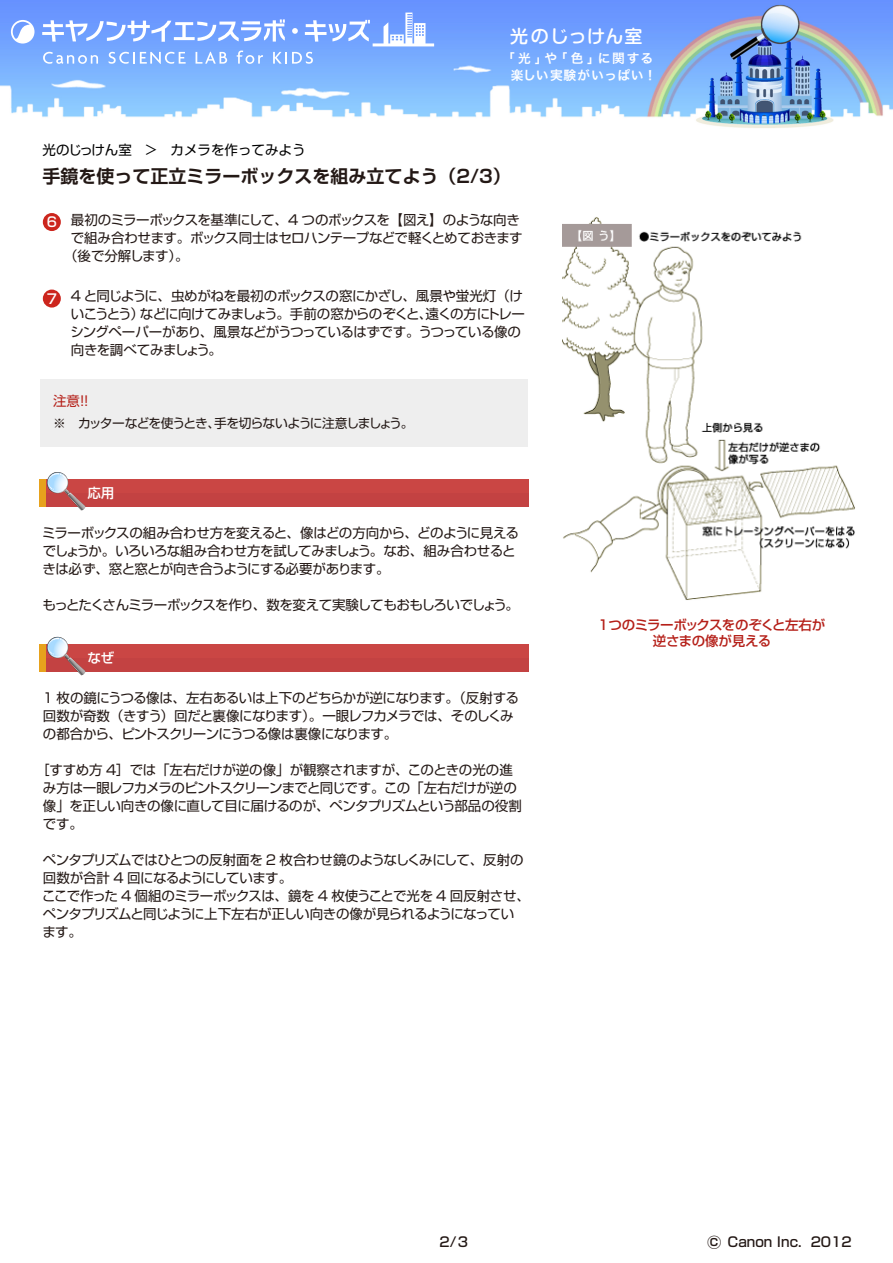
<style>
.page{position:relative;width:893px;height:1263px;background:#fff}
.page>*{position:absolute;margin:0;border:0;box-sizing:border-box;transform-origin:0 0}
.t1{font:700 18px "Shin Go Pr 6 De";color:#231815}
.t2{font:500 18px "Shin M Go Pro";letter-spacing:.04em;color:#fff}
.t3{font:13.5px/18px "Shin Go Pr 6";letter-spacing:-.04em;color:#231815}
.t4{font:13.5px "Shin Go Pr 6";letter-spacing:-.065em;color:#231815}
.t5{font:500 13.5px/16.5px "Shin Go Pr 6";letter-spacing:-.03em;color:#b52019;text-align:center}
.t6{font:500 13.5px "Shin Go Pro";color:#231815}
.t7{font:13.5px "Shin Go Pro";color:#000}
.t8{font:13.5px "Shin Go Pro";letter-spacing:-.05em;color:#000}
.t9{font:13.5px "Shin Go Pr 6";color:#b52019}
.t10{font:500 13.5px "Shin Go Pro";color:#fff}
.t11{font:12.75px "Shin Go Pr 6";letter-spacing:-.085em;color:#231815}
.t12{font:12.75px/17.4px "Hira Kaku Pro W6";letter-spacing:.06em;color:#fff;text-align:right}
.s1{font-family:"Shin Go Pro";font-weight:500;color:#fff}
.s2{font-size:15px}
</style>
<div class="page">
<img style="left:0;top:0;width:893px;height:128px">
<svg style="left:42px;top:19px;width:243px;height:23px"></svg>
<svg style="left:292px;top:28px;width:6px;height:6px"></svg>
<svg style="left:305px;top:20px;width:65px;height:22px"></svg>
<svg style="left:11px;top:20px;width:24px;height:24px"></svg>
<svg style="left:43px;top:52px;width:55px;height:12px"></svg>
<svg style="left:109px;top:52px;width:77px;height:12px"></svg>
<svg style="left:196px;top:52px;width:31px;height:12px"></svg>
<svg style="left:237px;top:51px;width:26px;height:13px"></svg>
<svg style="left:273px;top:52px;width:40px;height:12px"></svg>
<svg style="left:384px;top:13px;width:41px;height:30px"></svg>
<hr style="left:373px;top:43px;width:61px;height:3px;background:#fff">
<div style="left:43px;top:213px;width:18px;height:18px;background:#cc251d;border-radius:50%"></div>
<div style="left:43px;top:290px;width:18px;height:18px;background:#cc251d;border-radius:50%"></div>
<div style="left:40px;top:379px;width:488px;height:67px;background:#eee"></div>
<div style="left:39px;top:479px;width:489px;height:27px;background:#c34242"></div>
<div style="left:39px;top:479px;width:489px;height:14px;background:#ca4644"></div>
<div style="left:39px;top:479px;width:6px;height:27px;background:#e7a21d"></div>
<svg style="left:47px;top:472px;width:39px;height:39px"></svg>
<div style="left:39px;top:644px;width:489px;height:27px;background:#c34242"></div>
<div style="left:39px;top:644px;width:489px;height:14px;background:#ca4644"></div>
<div style="left:39px;top:644px;width:6px;height:27px;background:#e7a21d"></div>
<svg style="left:47px;top:637px;width:39px;height:38px"></svg>
<img style="left:563px;top:217px;width:292px;height:383px">
<h1 class="t2" style="left:510px;top:21px;width:134px">光のじっけん室</h1>
<p class="t12" style="left:502px;top:49px;width:156px">「光」や「色」に関する楽しい実験がいっぱい！</p>
<p class="t7" style="left:171px;top:139px;width:137px">カメラを作ってみよう</p>
<h1 class="t1" style="left:43px;top:161px;width:470px">手鏡を使って正立ミラーボックスを組み立てよう（2/3）</h1>
<p class="t8" style="left:43px;top:139px;width:117px">光のじっけん室 ＞</p>
<p class="t3" style="left:47px;top:210px;width:475px"><span class="s1">6</span> 最初のミラーボックスを基準にして、4 つのボックスを【図え】のような向き</p>
<p class="t3" style="left:71px;top:228px;width:453px">で組み合わせます。ボックス同士はセロハンテープなどで軽くとめておきます</p>
<p class="t3" style="left:64px;top:246px;width:126px">（後で分解します）。</p>
<p class="t3" style="left:71px;top:286px;width:456px;text-indent:-24px"><span class="s1">7</span> 4 と同じように、虫めがねを最初のボックスの窓にかざし、風景や蛍光灯（けいこうとう）などに向けてみましょう。手前の窓からのぞくと、遠くの方にトレーシングペーパーがあり、風景などがうつっているはずです。うつっている像の向きを調べてみましょう。</p>
<p class="t9" style="left:53px;top:390px;width:37px">注意!!</p>
<p class="t11" style="left:53px;top:413px;width:362px">※　カッターなどを使うとき、手を切らないように注意しましょう。</p>
<p class="t10" style="left:87px;top:482px;width:29px">応用</p>
<p class="t3" style="left:42px;top:523px;width:478px">ミラーボックスの組み合わせ方を変えると、像はどの方向から、どのように見えるでしょうか。いろいろな組み合わせ方を試してみましょう。なお、組み合わせるときは必ず、窓と窓とが向き合うようにする必要があります。</p>
<p class="t4" style="left:43px;top:594px;width:478px">もっとたくさんミラーボックスを作り、数を変えて実験してもおもしろいでしょう。</p>
<p class="t10" style="left:87px;top:647px;width:28px">なぜ</p>
<p class="t3" style="left:43px;top:688px;width:478px">1 枚の鏡にうつる像は、左右あるいは上下のどちらかが逆になります。（反射する回数が奇数（きすう）回だと裏像になります）。一眼レフカメラでは、そのしくみの都合から、ピントスクリーンにうつる像は裏像になります。</p>
<p class="t3" style="left:43px;top:760px;width:481px;text-indent:-7px">［すすめ方 4］では「左右だけが逆の像」が観察されますが、このときの光の進み方は一眼レフカメラのピントスクリーンまでと同じです。この「左右だけが逆の像」を正しい向きの像に直して目に届けるのが、ペンタプリズムという部品の役割です。</p>
<p class="t3" style="left:42px;top:850px;width:489px">ペンタプリズムではひとつの反射面を 2 枚合わせ鏡のようなしくみにして、反射の回数が合計 4 回になるようにしています。<br>ここで作った 4 個組のミラーボックスは、鏡を 4 枚使うことで光を 4 回反射させ、ペンタプリズムと同じように上下左右が正しい向きの像が見られるようになっています。</p>
<p class="t5" style="left:598px;top:615px;width:229px">1つのミラーボックスをのぞくと左右が逆さまの像が見える</p>
<p class="t6" style="left:439px;top:1231px;width:30px">2/3</p>
<p class="t6" style="left:707px;top:1231px;width:146px"><span class="s2">○</span>c Canon Inc. 2012</p>
</div>
